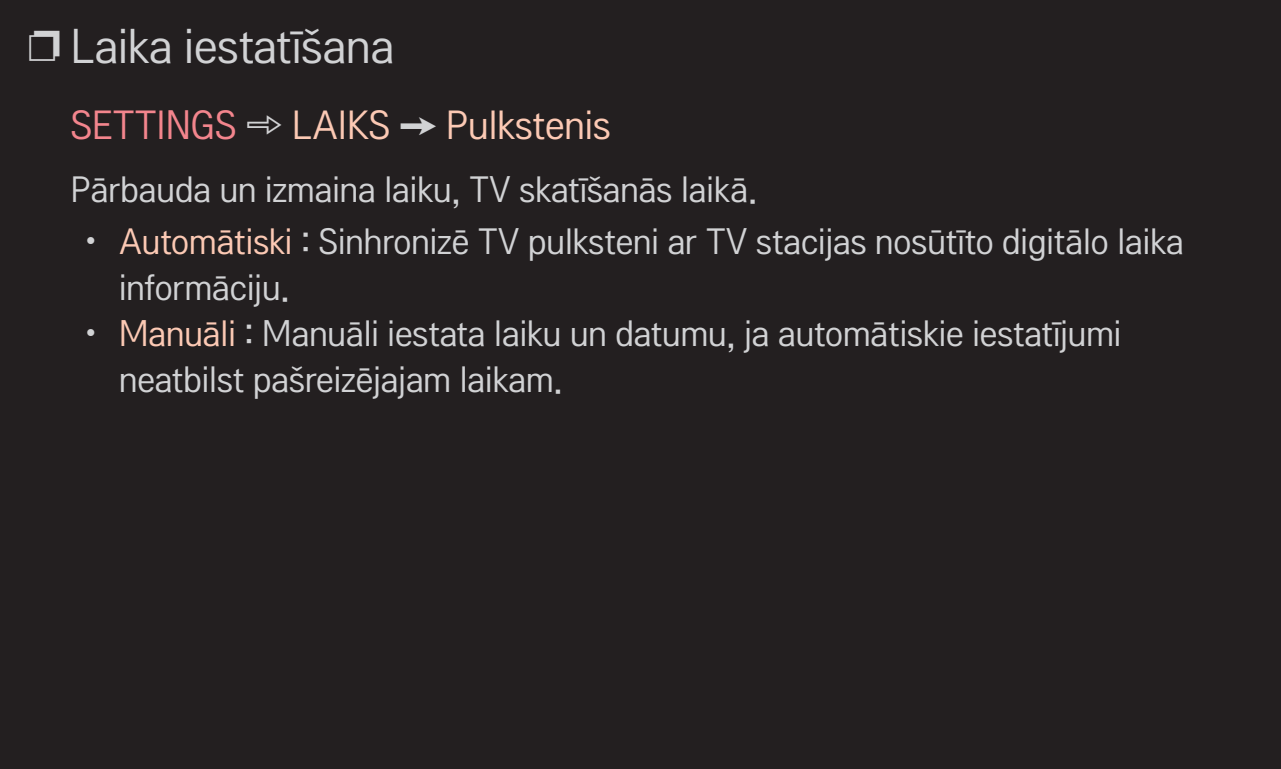
<style>
.page{position:relative;width:1281px;height:769px;background:#fff}
.page>*{position:absolute;margin:0;border:0;box-sizing:border-box;transform-origin:0 0}
.t1{font:48px "LG Display Light";color:#d1d2d4}
.t2{font:40px "LG Display Light";color:#fcc9b4}
.t3{font:36px/46px "LG Display Light";color:#d1d2d4}
.s1{font-size:42px}
.s2{color:#f3858d}
.s3{color:#d1d2d4}
.s4{color:#fcc9b4}
</style>
<div class="page">
<div style="left:0;top:0;width:1280px;height:768px;background:#231f20"></div>
<h1 class="t1" style="left:28px;top:9px;width:367px"><span class="s1">❐</span> Laika iestatīšana</h1>
<p class="t2" style="left:71px;top:95px;width:541px"><span class="s2">SETTINGS</span> <span class="s3">➾</span> LAIKS <span class="s3">➙</span> Pulkstenis</p>
<p class="t3" style="left:71px;top:163px;width:687px">Pārbauda un izmaina laiku, TV skatīšanās laikā.</p>
<p class="t3" style="left:119px;top:215px;width:1065px;text-indent:-34px">• <span class="s4">Automātiski</span> : Sinhronizē TV pulksteni ar TV stacijas nosūtīto digitālo laika informāciju.</p>
<p class="t3" style="left:119px;top:307px;width:1003px;text-indent:-34px">• <span class="s4">Manuāli</span> : Manuāli iestata laiku un datumu, ja automātiskie iestatījumi neatbilst pašreizējajam laikam.</p>
</div>
